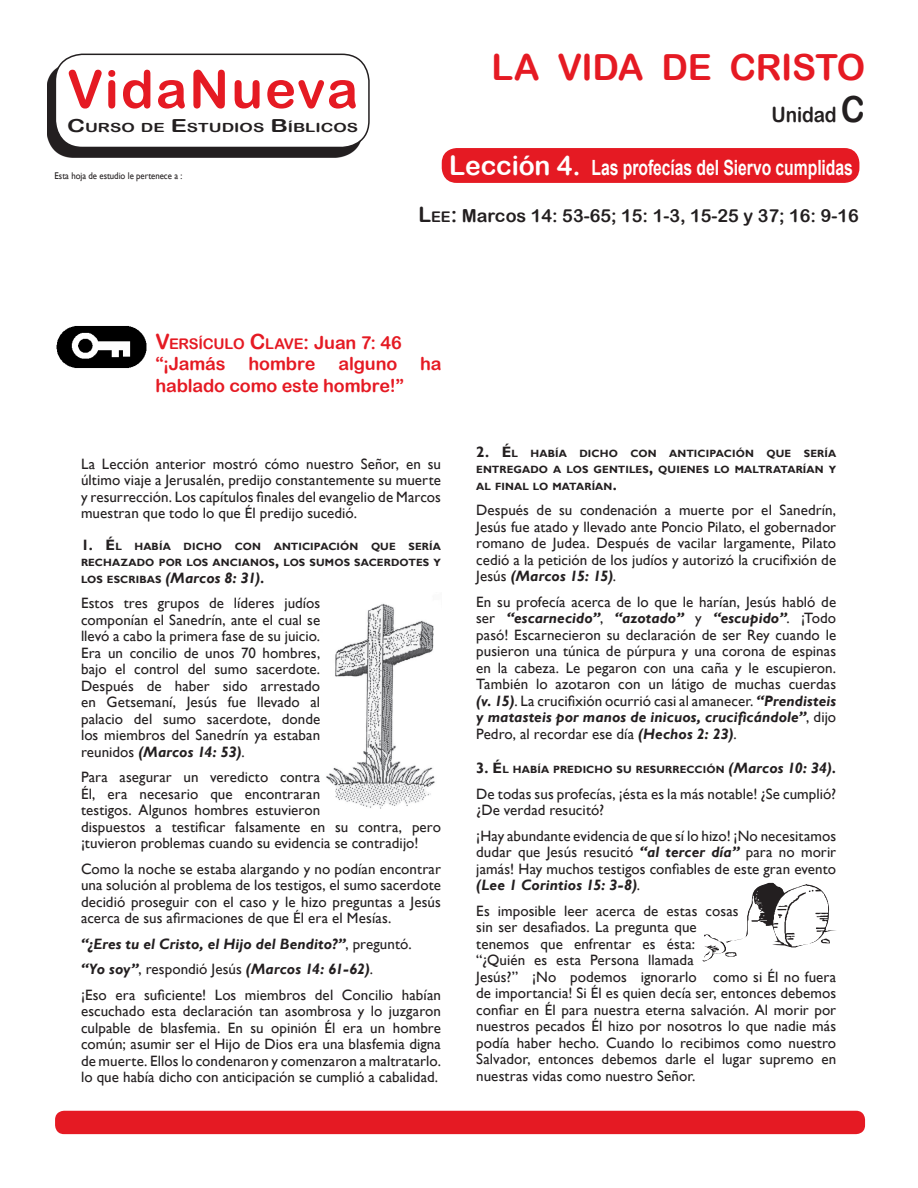
<style>
.page{position:relative;width:918px;height:1188px;background:#fff}
.page>*{position:absolute;margin:0;border:0;box-sizing:border-box;transform-origin:0 0}
.t1{font:52.5px "Arial Rounded MT Bold";letter-spacing:.04em;color:#e51a23}
.VidaCristo{font:36px "Arial Rounded MT Bold";letter-spacing:-.015em;color:#e51a23}
.t2{font:700 21px "Arial";letter-spacing:-.005em;color:#fff;scale:.75 1}
.t3{font:21px "Arial Rounded MT Bold";letter-spacing:-.005em;color:#231f20;scale:.9 1}
.t4{font:18px "Arial Rounded MT Bold";letter-spacing:-.005em;color:#e51a23}
.t5{font:18px "Arial Rounded MT Bold";color:#231f20}
.Texto{font:15px/16.5px "Gill Sans";letter-spacing:.005em;color:#231f20;text-align:justify}
.Texto-2{font:italic 700 15px "Gill Sans";letter-spacing:.01em;color:#231f20}
.t6{font:14.7px "Arial Rounded MT Bold";letter-spacing:-.015em;color:#e51a23}
.t7{font:12.6px "Arial Rounded MT Bold";color:#231f20;scale:1.35 1}
.Texto-3{font:700 10.5px/16.5px "Gill Sans";letter-spacing:.01em;color:#231f20}
.t8{font:9.75px "Gill Sans";letter-spacing:-.005em;color:#231f20;scale:.9 1}
.s1{font-size:18px}
.s2{font-size:36px}
.s3{font-family:"Arial Rounded MT Bold";font-weight:400;font-size:27px}
.s4{font-size:21px}
.s5{font-size:14.7px}
.s6{font-size:19.5px}
.s7{font-size:15px}
.s8{font-style:normal;font-size:10.5px}
.s9{font-weight:700;font-style:italic}
.s10{font-weight:400;font-style:normal}
.s11{font-style:italic;font-size:15px}
</style>
<div class="page">
<div style="left:55px;top:1111px;width:810px;height:23px;background:#e51a23;border-radius:9px"></div>
<img style="left:56px;top:326px;width:91px;height:43px">
<div style="left:47px;top:63px;width:315px;height:95px;background:#231f20"></div>
<div style="left:55px;top:54px;width:314px;height:93px;background:#fff;border-radius:27px"></div>
<div style="left:55px;top:54px;width:315px;height:94px;border:2px solid #231f20;border-radius:27px"></div>
<div style="left:442px;top:148px;width:417px;height:35px;background:#e51a23;border-radius:15px"></div>
<img style="left:326px;top:603px;width:109px;height:206px">
<img style="left:702px;top:883px;width:134px;height:79px">
<p class="t1" style="left:67px;top:58px;width:292px">VidaNueva</p>
<p class="t7" style="left:67px;top:120px;width:217px"><span class="s1">C</span>URSO DE <span class="s1">E</span>STUDIOS <span class="s1">B</span>ÍBLICOS</p>
<p class="t8" style="left:55px;top:170px;width:143px">Esta hoja de estudio le pertenece a :</p>
<p class="VidaCristo" style="left:491px;top:46px;width:375px">LA VIDA DE CRISTO</p>
<p class="t3" style="left:771px;top:102px;width:105px">Unidad <span class="s2">C</span></p>
<p class="t2" style="left:449px;top:153px;width:540px"><span class="s3">Lección 4.</span> Las profecías del Siervo cumplidas</p>
<p class="t5" style="left:418px;top:205px;width:442px"><span class="s4">L</span><span class="s5">EE</span><span class="s4">:</span> Marcos 14: 53-65; 15: 1-3, 15-25 y 37; 16: 9-16</p>
<p class="t6" style="left:155px;top:335px;width:248px"><span class="s4">V</span>ERSÍCULO <span class="s4">C</span>LAVE<span class="s6">:</span> <span class="s1">Juan 7: 46</span></p>
<p class="t4" style="left:155px;top:353px;width:72px">“¡Jamás</p>
<p class="t4" style="left:249px;top:353px;width:68px">hombre</p>
<p class="t4" style="left:338px;top:353px;width:60px">alguno</p>
<p class="t4" style="left:420px;top:353px;width:23px">ha</p>
<p class="t4" style="left:155px;top:375px;width:250px">hablado como este hombre!”</p>
<p class="Texto" style="left:81px;top:456px;width:362px">La Lección anterior mostró cómo nuestro Señor, en su último viaje a Jerusalén, predijo constantemente su muerte y resurrección. Los capítulos finales del evangelio de Marcos muestran que todo lo que Él predijo sucedió.</p>
<p class="Texto-3" style="left:81px;top:538px;width:362px"><span class="s7">1.</span> <span class="s7">É</span>L HABÍA DICHO CON ANTICIPACIÓN QUE SERÍA<br>RECHAZADO POR LOS ANCIANOS<span class="s7">,</span> LOS SUMOS SACERDOTES Y</p>
<p class="Texto-2" style="left:81px;top:569px;width:185px"><span class="s8">LOS ESCRIBAS</span> (Marcos 8: 31).</p>
<p class="Texto" style="left:81px;top:595px;width:241px">Estos tres grupos de líderes judíos componían el Sanedrín, ante el cual se llevó a cabo la primera fase de su juicio.<br>Era un concilio de unos 70 hombres, bajo el control del sumo sacerdote.<br>Después de haber sido arrestado en Getsemaní, Jesús fue llevado al palacio del sumo sacerdote, donde los miembros del Sanedrín ya estaban reunidos <span class="s9">(Marcos 14: 53)</span>.</p>
<p class="Texto" style="left:81px;top:769px;width:362px;text-align:left">Para asegurar un veredicto contra<br>Él, era necesario que encontraran<br>testigos. Algunos hombres estuvieron<br>dispuestos a testificar falsamente en su contra, pero ¡tuvieron problemas cuando su evidencia se contradijo!</p>
<p class="Texto" style="left:81px;top:861px;width:362px">Como la noche se estaba alargando y no podían encontrar una solución al problema de los testigos, el sumo sacerdote decidió proseguir con el caso y le hizo preguntas a Jesús acerca de sus afirmaciones de que Él era el Mesías.</p>
<p class="Texto-2" style="left:81px;top:935px;width:332px">“¿Eres tu el Cristo, el Hijo del Bendito?”<span class="s10">, preguntó.</span></p>
<p class="Texto-2" style="left:81px;top:960px;width:293px">“Yo soy”<span class="s10">, respondió Jesús</span> (Marcos 14: 61-62)<span class="s10">.</span></p>
<p class="Texto" style="left:81px;top:987px;width:362px">¡Eso era suficiente! Los miembros del Concilio habían escuchado esta declaración tan asombrosa y lo juzgaron culpable de blasfemia. En su opinión Él era un hombre común; asumir ser el Hijo de Dios era una blasfemia digna de muerte. Ellos lo condenaron y comenzaron a maltratarlo. lo que había dicho con anticipación se cumplió a cabalidad.</p>
<p class="Texto-3" style="left:476px;top:445px;width:362px;text-align:justify"><span class="s7">2. É</span>L HABÍA DICHO CON ANTICIPACIÓN QUE SERÍA ENTREGADO A LOS GENTILES<span class="s7">,</span> QUIENES LO MALTRATARÍAN Y AL FINAL LO MATARÍAN<span class="s7">.</span></p>
<p class="Texto" style="left:476px;top:502px;width:362px">Después de su condenación a muerte por el Sanedrín, Jesús fue atado y llevado ante Poncio Pilato, el gobernador romano de Judea. Después de vacilar largamente, Pilato cedió a la petición de los judíos y autorizó la crucifixión de Jesús <span class="s9">(Marcos 15: 15)</span>.</p>
<p class="Texto" style="left:476px;top:594px;width:362px">En su profecía acerca de lo que le harían, Jesús habló de ser <span class="s9">“escarnecido”</span>, <span class="s9">“azotado”</span> y <span class="s9">“escupido”</span>. ¡Todo pasó! Escarnecieron su declaración de ser Rey cuando le pusieron una túnica de púrpura y una corona de espinas en la cabeza. Le pegaron con una caña y le escupieron.<br>También lo azotaron con un látigo de muchas cuerdas <span class="s9">(v. 15)</span>. La crucifixión ocurrió casi al amanecer. <span class="s9">“Prendisteis y matasteis por manos de inicuos, crucificándole”</span>, dijo Pedro, al recordar ese día <span class="s9">(Hechos 2: 23)</span>.</p>
<p class="Texto-3" style="left:476px;top:762px;width:362px"><span class="s7">3. É</span>L HABÍA PREDICHO SU RESURRECCIÓN <span class="s11">(Marcos 10: 34).</span></p>
<p class="Texto" style="left:476px;top:786px;width:362px">De todas sus profecías, ¡ésta es la más notable! ¿Se cumplió? ¿De verdad resucitó?</p>
<p class="Texto" style="left:476px;top:828px;width:362px">¡Hay abundante evidencia de que sí lo hizo! ¡No necesitamos dudar que Jesús resucitó <span class="s9">“al tercer día”</span> para no morir jamás! Hay muchos testigos confiables de este gran evento <span class="s9">(Lee 1 Corintios 15: 3-8)</span>.</p>
<p class="Texto" style="left:476px;top:903px;width:362px;text-align:left">Es imposible leer acerca de estas cosas<br>sin ser desafiados. La pregunta que<br>tenemos que enfrentar es ésta:<br>“¿Quién es esta Persona llamada<br>Jesús?” ¡No podemos ignorarlo como si Él no fuera de importancia! Si Él es quien decía ser, entonces debemos confiar en Él para nuestra eterna salvación. Al morir por nuestros pecados Él hizo por nosotros lo que nadie más podía haber hecho. Cuando lo recibimos como nuestro Salvador, entonces debemos darle el lugar supremo en nuestras vidas como nuestro Señor.</p>
</div>
